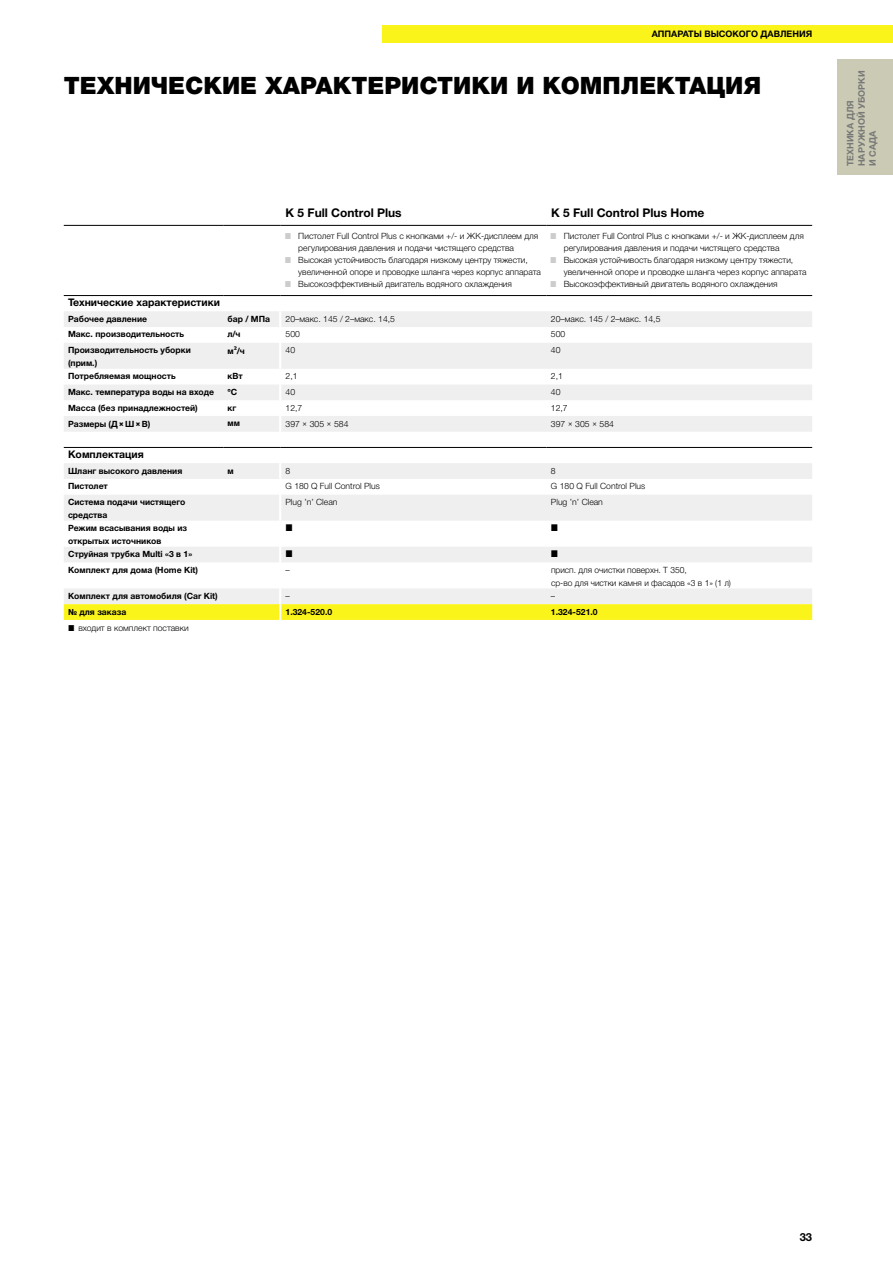
<style>
.page{position:relative;width:893px;height:1263px;background:#fff}
.page>*{position:absolute;margin:0;border:0;box-sizing:border-box;transform-origin:0 0}
.t1{font:900 24px "Helvetica Neue Cyr";color:#000}
.t2{font:700 12px "Helvetica Neue Cyr";color:#000}
.t3{font:700 11.25px "Helvetica Neue Cyr";color:#000}
.t4{font:700 10.5px "Helvetica Neue Cyr";color:#000}
.t5{font:700 9px/11.2px "Helvetica Neue Cyr";color:#787877}
.t6{font:700 9px "Helvetica Neue Cyr";letter-spacing:.115em;color:#000}
.t7{font:300 8.7px/12px "Helvetica Neue Cyr";color:#000}
.t8{font:700 8.7px/12.8px "Helvetica Neue Cyr";color:#000}
.t9{font:700 8.7px "Helvetica Neue Cyr";letter-spacing:-.02em;color:#000}
.s1{font-family:"Clan Pro"}
.s2{font-family:"Clan Pro";font-weight:400}
</style>
<div class="page">
<div style="left:838px;top:60px;width:55px;height:115px;background:#cacab5"></div>
<div style="left:382px;top:26px;width:511px;height:17px;background:#fbf41a"></div>
<svg style="left:64px;top:311px;width:748px;height:251px;fill:#f1f1f1"></svg>
<svg style="left:279px;top:311px;width:2px;height:32px"></svg>
<hr style="left:279px;top:343px;width:2px;height:26px;background:#fff">
<svg style="left:279px;top:369px;width:2px;height:63px"></svg>
<svg style="left:279px;top:463px;width:2px;height:32px"></svg>
<hr style="left:279px;top:495px;width:2px;height:26px;background:#fff">
<hr style="left:279px;top:521px;width:2px;height:26px;background:#fff">
<hr style="left:64px;top:225px;width:159px;height:1px;background:#000">
<hr style="left:223px;top:225px;width:57px;height:1px;background:#000">
<hr style="left:280px;top:225px;width:267px;height:1px;background:#000">
<hr style="left:547px;top:225px;width:265px;height:1px;background:#000">
<hr style="left:64px;top:295px;width:159px;height:1px;background:#000">
<hr style="left:223px;top:295px;width:57px;height:1px;background:#000">
<hr style="left:280px;top:295px;width:267px;height:1px;background:#000">
<hr style="left:547px;top:295px;width:265px;height:1px;background:#000">
<hr style="left:64px;top:447px;width:159px;height:1px;background:#000">
<hr style="left:223px;top:447px;width:57px;height:1px;background:#000">
<hr style="left:280px;top:447px;width:267px;height:1px;background:#000">
<hr style="left:547px;top:447px;width:265px;height:1px;background:#000">
<svg style="left:286px;top:525px;width:6px;height:6px"></svg>
<svg style="left:552px;top:525px;width:6px;height:6px"></svg>
<svg style="left:279px;top:547px;width:13px;height:15px"></svg>
<svg style="left:552px;top:551px;width:6px;height:6px"></svg>
<svg style="left:64px;top:589px;width:748px;height:31px"></svg>
<p class="t6" style="left:652px;top:29px;width:8px">Апп</p>
<p class="t6" style="left:671px;top:29px;width:141px">араты высокого давления</p>
<h1 class="t1" style="left:64px;top:72px;width:699px">ТЕХНИЧЕСКИЕ ХАРАКТЕРИСТИКИ И КОМПЛЕКТАЦИЯ</h1>
<h2 class="t2" style="left:286px;top:206px;width:118px">K 5 Full Control Plus</h2>
<h2 class="t2" style="left:551px;top:206px;width:155px">K 5 Full Control Plus Home</h2>
<p class="t7" style="left:298px;top:230px;width:244px">Пистолет Full Control Plus с кнопками +/- и ЖК-дисплеем для регулирования давления и подачи чистящего средства Высокая устойчивость благодаря низкому центру тяжести, увеличенной опоре и проводке шланга через корпус аппарата Высокоэффективный двигатель водяного охлаждения</p>
<p class="t7" style="left:564px;top:230px;width:244px">Пистолет Full Control Plus с кнопками +/- и ЖК-дисплеем для регулирования давления и подачи чистящего средства Высокая устойчивость благодаря низкому центру тяжести, увеличенной опоре и проводке шланга через корпус аппарата Высокоэффективный двигатель водяного охлаждения</p>
<p class="t4" style="left:68px;top:297px;width:153px">Технические характеристики</p>
<p class="t8" style="left:68px;top:312px;width:81px">Рабочее давление</p>
<p class="t8" style="left:227px;top:312px;width:44px">бар / МПа</p>
<p class="t7" style="left:286px;top:313px;width:111px">20–макс. 145 / 2–макс. 14,5</p>
<p class="t7" style="left:551px;top:313px;width:111px">20–макс. 145 / 2–макс. 14,5</p>
<p class="t8" style="left:68px;top:328px;width:118px">Макс. производительность</p>
<p class="t8" style="left:227px;top:328px;width:14px">л/ч</p>
<p class="t7" style="left:286px;top:328px;width:16px">500</p>
<p class="t7" style="left:551px;top:328px;width:16px">500</p>
<p class="t8" style="left:68px;top:344px;width:124px">Производительность уборки (прим.)</p>
<p class="t8" style="left:227px;top:344px;width:19px">м<span class="s1">²</span>/ч</p>
<p class="t7" style="left:286px;top:344px;width:11px">40</p>
<p class="t7" style="left:551px;top:344px;width:11px">40</p>
<p class="t8" style="left:68px;top:370px;width:109px">Потребляемая мощность</p>
<p class="t8" style="left:227px;top:370px;width:17px">кВт</p>
<p class="t7" style="left:286px;top:370px;width:13px">2,1</p>
<p class="t7" style="left:551px;top:370px;width:13px">2,1</p>
<p class="t8" style="left:68px;top:385px;width:147px">Макс. температура воды на входе</p>
<p class="t8" style="left:227px;top:385px;width:11px">°C</p>
<p class="t7" style="left:286px;top:386px;width:11px">40</p>
<p class="t7" style="left:551px;top:386px;width:11px">40</p>
<p class="t8" style="left:68px;top:401px;width:131px">Масса (без принадлежностей)</p>
<p class="t8" style="left:227px;top:401px;width:10px">кг</p>
<p class="t7" style="left:286px;top:402px;width:18px">12,7</p>
<p class="t7" style="left:551px;top:402px;width:18px">12,7</p>
<p class="t8" style="left:68px;top:418px;width:84px">Размеры (Д <span class="s1">×</span>Ш<span class="s1">×</span>В)</p>
<p class="t8" style="left:227px;top:417px;width:14px">мм</p>
<p class="t7" style="left:286px;top:418px;width:64px">397 <span class="s2">×</span> 305 <span class="s2">×</span> 584</p>
<p class="t7" style="left:551px;top:418px;width:64px">397 <span class="s2">×</span> 305 <span class="s2">×</span> 584</p>
<p class="t4" style="left:68px;top:449px;width:77px">Комплектация</p>
<p class="t8" style="left:68px;top:464px;width:116px">Шланг высокого давления</p>
<p class="t8" style="left:227px;top:464px;width:8px">м</p>
<p class="t7" style="left:286px;top:465px;width:6px">8</p>
<p class="t7" style="left:551px;top:465px;width:6px">8</p>
<p class="t9" style="left:68px;top:481px;width:41px">Пистолет</p>
<p class="t7" style="left:286px;top:480px;width:96px">G 180 Q Full Control Plus</p>
<p class="t7" style="left:551px;top:480px;width:96px">G 180 Q Full Control Plus</p>
<p class="t8" style="left:68px;top:496px;width:119px">Система подачи чистящего средства</p>
<p class="t7" style="left:286px;top:496px;width:53px">Plug ’n’ Clean</p>
<p class="t7" style="left:551px;top:496px;width:53px">Plug ’n’ Clean</p>
<p class="t8" style="left:68px;top:521px;width:126px">Режим всасывания воды из открытых источников<br>Струйная трубка Multi «3 в 1»</p>
<p class="t8" style="left:68px;top:563px;width:132px">Комплект для дома (Home Kit)</p>
<p class="t7" style="left:286px;top:564px;width:6px">–</p>
<p class="t7" style="left:551px;top:563px;width:181px;line-height:12.8px">присп. для очистки поверхн. T 350,<br>ср-во для чистки камня и фасадов «3 в 1» (1 л)</p>
<p class="t8" style="left:68px;top:589px;width:151px">Комплект для автомобиля (Car Kit)</p>
<p class="t7" style="left:286px;top:590px;width:6px">–</p>
<p class="t7" style="left:551px;top:590px;width:6px">–</p>
<p class="t8" style="left:68px;top:605px;width:60px">№ для заказа</p>
<p class="t8" style="left:286px;top:605px;width:48px">1.324-520.0</p>
<p class="t8" style="left:551px;top:605px;width:48px">1.324-521.0</p>
<p class="t7" style="left:78px;top:622px;width:112px">входит в комплект поставки</p>
<p class="t5" style="left:845px;top:166px;width:97px;rotate:-90deg">ТЕХНИКА ДЛЯ<br>НАРУЖНОЙ УБОРКИ<br>И САДА</p>
<p class="t3" style="left:800px;top:1231px;width:14px">33</p>
</div>
